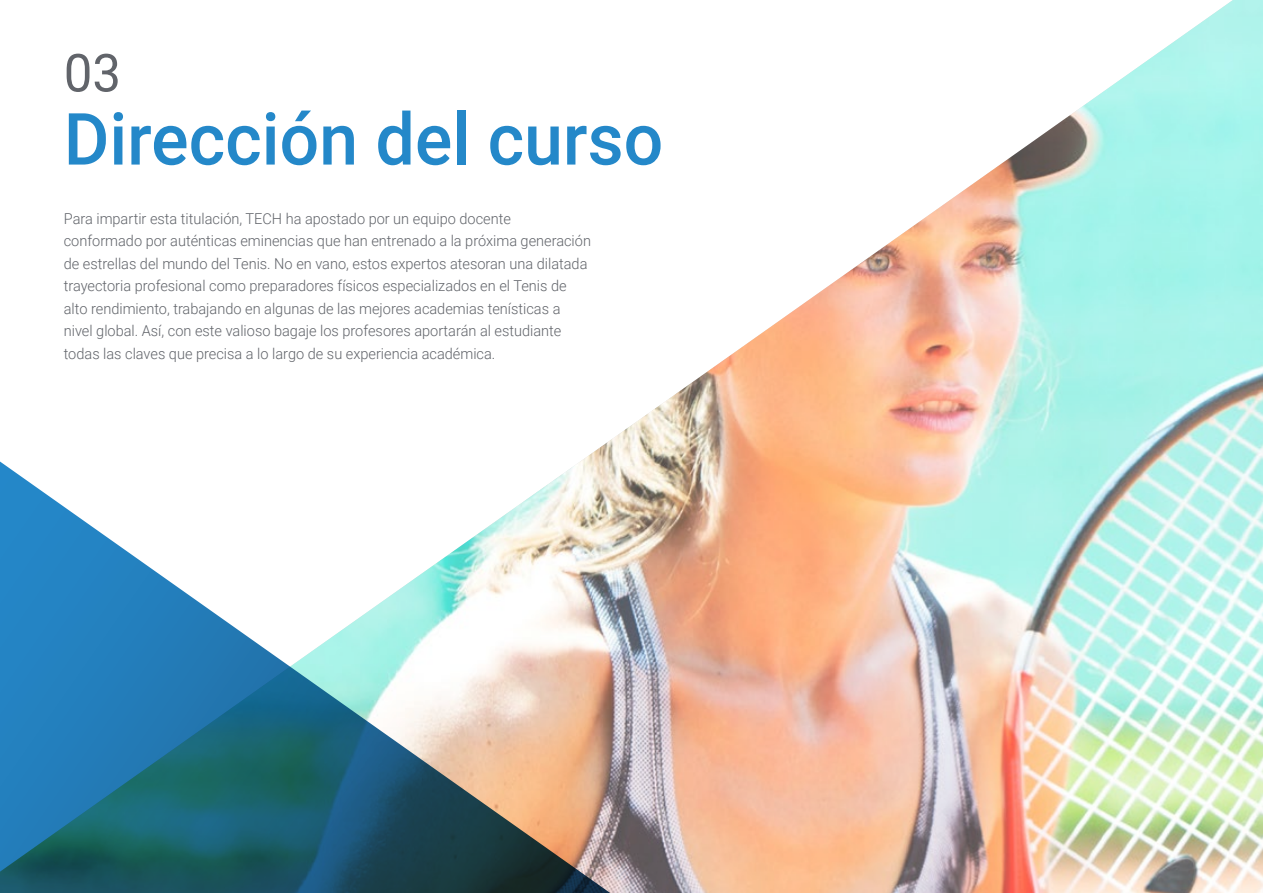
<style>
.page{position:relative;width:1263px;height:893px;background:#fff}
.page>*{position:absolute;margin:0;border:0;box-sizing:border-box;transform-origin:0 0}
.t1{font:500 72px "Roboto";color:#2488c9}
.t2{font:52.5px "Roboto";color:#61646a}
.t3{font:300 15px/22.5px "Roboto";color:#61646a}
</style>
<div class="page">
<img style="left:602px;top:0;width:661px;height:893px">
<svg style="left:0;top:446px;width:640px;height:447px"></svg>
<h2 class="t2" style="left:64px;top:36px;width:59px">03</h2>
<h1 class="t1" style="left:64px;top:89px;width:601px">Dirección del curso</h1>
<p class="t3" style="left:64px;top:207px;width:529px">Para impartir esta titulación, TECH ha apostado por un equipo docente conformado por auténticas eminencias que han entrenado a la próxima generación de estrellas del mundo del Tenis. No en vano, estos expertos atesoran una dilatada trayectoria profesional como preparadores físicos especializados en el Tenis de alto rendimiento, trabajando en algunas de las mejores academias tenísticas a nivel global. Así, con este valioso bagaje los profesores aportarán al estudiante todas las claves que precisa a lo largo de su experiencia académica.</p>
</div>
